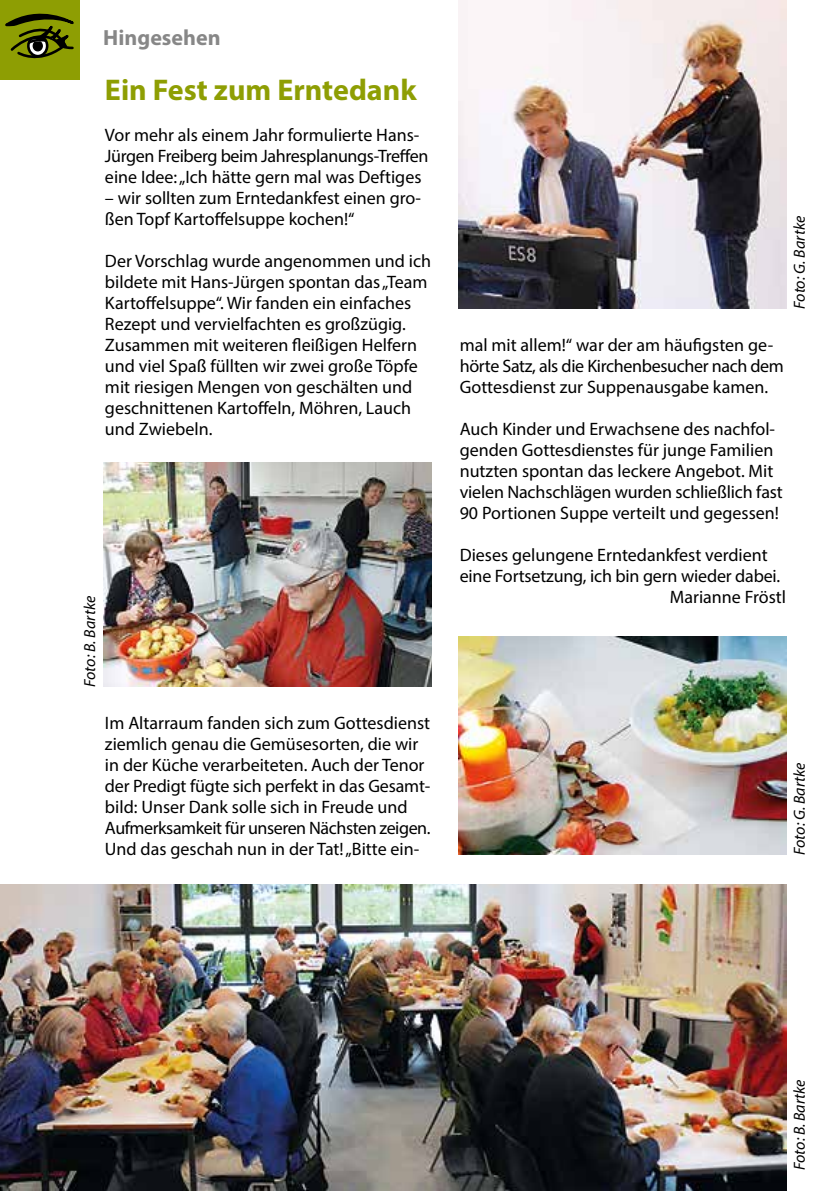
<style>
.page{position:relative;width:840px;height:1191px;background:#fff}
.page>*{position:absolute;margin:0;border:0;box-sizing:border-box;transform-origin:0 0}
.t1{font:700 30px "Myriad Pro";color:#8e9e03}
.t2{font:700 22px "Myriad Pro";color:#878787}
.t3{font:18px/21px "Myriad Pro";color:#000}
.t4{font:italic 16px "Myriad Pro";color:#000}
</style>
<div class="page">
<div style="left:0;top:0;width:79px;height:79px;background:#8e9e03"></div>
<svg style="left:5px;top:0;width:75px;height:65px"></svg>
<img style="left:103px;top:463px;width:328px;height:224px">
<img style="left:458px;top:637px;width:327px;height:218px">
<img style="left:0;top:884px;width:785px;height:307px">
<img style="left:458px;top:0;width:328px;height:309px">
<p class="t2" style="left:103px;top:23px;width:119px">Hingesehen</p>
<h1 class="t1" style="left:105px;top:71px;width:313px">Ein Fest zum Erntedank</h1>
<p class="t3" style="left:105px;top:124px;width:325px">Vor mehr als einem Jahr formulierte Hans-<br>Jürgen Freiberg beim Jahresplanungs-Treffen eine Idee: „Ich hätte gern mal was Deftiges</p>
<p class="t3" style="left:105px;top:187px;width:317px">– wir sollten zum Erntedankfest einen gro&shy;ßen Topf Kartoffelsuppe kochen!“</p>
<p class="t3" style="left:105px;top:250px;width:327px">Der Vorschlag wurde angenommen und ich bildete mit Hans-Jürgen spontan das „Team Kartoffelsuppe“. Wir fanden ein einfaches Rezept und vervielfachten es großzügig.<br>Zusammen mit weiteren fleißigen Helfern und viel Spaß füllten wir zwei große Töpfe mit riesigen Mengen von geschälten und geschnittenen Kartoffeln, Möhren, Lauch und Zwiebeln.</p>
<p class="t4" style="left:80px;top:687px;width:92px;rotate:-90deg">Foto: B. Bartke</p>
<p class="t3" style="left:105px;top:712px;width:327px">Im Altarraum fanden sich zum Gottesdienst ziemlich genau die Gemüsesorten, die wir in der Küche verarbeiteten. Auch der Tenor der Predigt fügte sich perfekt in das Gesamt&shy;bild: Unser Dank solle sich in Freude und Aufmerksamkeit für unseren Nächsten zeigen.<br>Und das geschah nun in der Tat! „Bitte ein-</p>
<p class="t4" style="left:789px;top:309px;width:94px;rotate:-90deg">Foto: G. Bartke</p>
<p class="t3" style="left:459px;top:334px;width:325px">mal mit allem!“ war der am häufigsten ge&shy;hörte Satz, als die Kirchenbesucher nach dem<br>Gottesdienst zur Suppenausgabe kamen.</p>
<p class="t3" style="left:459px;top:418px;width:324px">Auch Kinder und Erwachsene des nachfol&shy;genden Gottesdienstes für junge Familien nutzten spontan das leckere Angebot. Mit vielen Nachschlägen wurden schließlich fast 90 Portionen Suppe verteilt und gegessen!</p>
<p class="t3" style="left:459px;top:544px;width:309px">Dieses gelungene Erntedankfest verdient</p>
<p class="t3" style="left:459px;top:565px;width:322px">eine Fortsetzung, ich bin gern wieder dabei.</p>
<p class="t3" style="left:669px;top:586px;width:118px">Marianne Fröstl</p>
<p class="t4" style="left:789px;top:855px;width:94px;rotate:-90deg">Foto: G. Bartke</p>
<p class="t4" style="left:789px;top:1170px;width:92px;rotate:-90deg">Foto: B. Bartke</p>
</div>
